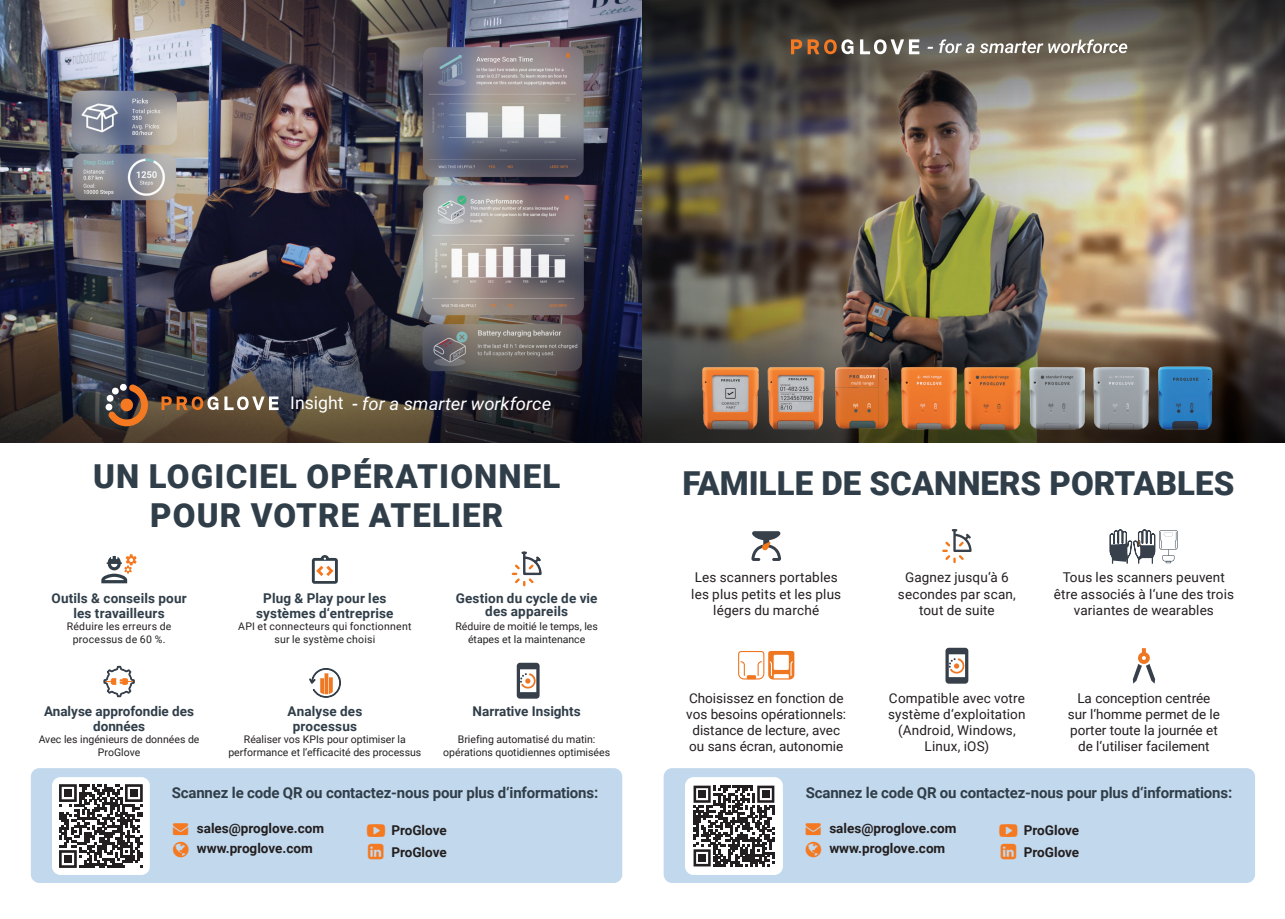
<style>
.page{position:relative;width:1285px;height:919px;background:#fff}
.page>*{position:absolute;margin:0;border:0;box-sizing:border-box;transform-origin:0 0}
.t1{font:900 33px/39px "Roboto";letter-spacing:.03em;color:#303e49;text-align:center}
.t2{font:900 33px "Roboto";color:#303e49}
.t3{font:italic 17.7px "Roboto";color:#fff;scale:1.04 1}
.Side_Information_Tex{font:700 15px "Roboto";letter-spacing:-.01em;color:#303e49}
.Running_Text__9pt__b{font:13.5px/16.2px "Roboto";letter-spacing:.005em;color:#231f20;text-align:center}
.Running_Text__9pt__b-2{font:700 13.5px/15px "Roboto";letter-spacing:.01em;color:#303e49;text-align:center}
.Running_Text__9pt__b-3{font:700 13.5px "Roboto";color:#231f20}
.Running_Text__9pt__b-4{font:10.5px/12.6px "Roboto";color:#231f20;text-align:center}
.Running_Text__9pt__b-5{font:10.5px/12.6px "Roboto";letter-spacing:.02em;color:#231f20;text-align:center}
.s1{font-style:normal}
.s2{font-weight:500}
</style>
<div class="page">
<img style="left:0;top:0;width:1284px;height:262px">
<img style="left:0;top:262px;width:642px;height:180px">
<svg style="left:161px;top:396px;width:57px;height:14px"></svg>
<svg style="left:224px;top:396px;width:54px;height:14px"></svg>
<svg style="left:105px;top:383px;width:43px;height:43px;background:#7c5841"></svg>
<svg style="left:119px;top:397px;width:15px;height:15px"></svg>
<div style="left:31px;top:768px;width:591px;height:114px;background:#c2d8ec;border-radius:9px"></div>
<div style="left:52px;top:777px;width:98px;height:97px;background:#fff;border-radius:9px"></div>
<svg style="left:59px;top:784px;width:84px;height:83px"></svg>
<div style="left:64px;top:789px;width:8px;height:7px;background:#231f20"></div>
<div style="left:130px;top:789px;width:8px;height:7px;background:#231f20"></div>
<div style="left:64px;top:855px;width:8px;height:7px;background:#231f20"></div>
<svg style="left:101px;top:554px;width:36px;height:29px"></svg>
<svg style="left:103px;top:665px;width:32px;height:32px"></svg>
<svg style="left:312px;top:555px;width:26px;height:28px"></svg>
<svg style="left:309px;top:668px;width:32px;height:29px"></svg>
<svg style="left:511px;top:551px;width:31px;height:35px"></svg>
<svg style="left:516px;top:662px;width:23px;height:36px"></svg>
<img style="left:642px;top:260px;width:642px;height:182px">
<img style="left:642px;top:0;width:642px;height:193px">
<svg style="left:790px;top:39px;width:63px;height:15px"></svg>
<svg style="left:859px;top:39px;width:60px;height:15px"></svg>
<svg style="left:939px;top:39px;width:188px;height:14px"></svg>
<div style="left:663px;top:768px;width:591px;height:114px;background:#c2d8ec;border-radius:9px"></div>
<div style="left:685px;top:777px;width:97px;height:97px;background:#fff;border-radius:9px"></div>
<svg style="left:693px;top:785px;width:81px;height:81px"></svg>
<div style="left:698px;top:790px;width:7px;height:7px;background:#231f20"></div>
<div style="left:762px;top:790px;width:7px;height:7px;background:#231f20"></div>
<div style="left:698px;top:854px;width:7px;height:7px;background:#231f20"></div>
<svg style="left:945px;top:647px;width:23px;height:36px"></svg>
<svg style="left:1132px;top:648px;width:22px;height:35px"></svg>
<svg style="left:751px;top:531px;width:30px;height:30px"></svg>
<svg style="left:942px;top:529px;width:29px;height:34px"></svg>
<svg style="left:1109px;top:529px;width:68px;height:34px"></svg>
<svg style="left:738px;top:650px;width:56px;height:30px"></svg>
<img style="left:900px;top:367px;width:56px;height:62px">
<img style="left:963px;top:367px;width:58px;height:62px">
<img style="left:1028px;top:367px;width:56px;height:62px">
<img style="left:1093px;top:367px;width:55px;height:62px">
<img style="left:1156px;top:365px;width:59px;height:68px">
<img style="left:702px;top:367px;width:57px;height:62px">
<img style="left:767px;top:367px;width:57px;height:62px">
<img style="left:835px;top:367px;width:53px;height:61px">
<p class="t3" style="left:290px;top:391px;width:252px"><span class="s1">Insight</span> <span class="s2">-</span> for a smarter workforce</p>
<p class="t1" style="left:93px;top:456px;width:469px">UN LOGICIEL OPÉRATIONNEL<br>POUR VOTRE ATELIER</p>
<p class="Running_Text__9pt__b-2" style="left:51px;top:590px;width:137px">Outils &amp; conseils pour les travailleurs</p>
<p class="Running_Text__9pt__b-5" style="left:67px;top:620px;width:106px">Réduire les erreurs de processus de 60 %.</p>
<p class="Running_Text__9pt__b-2" style="left:256px;top:590px;width:139px">Plug &amp; Play pour les systèmes d‘entreprise</p>
<p class="Running_Text__9pt__b-5" style="left:238px;top:620px;width:175px">API et connecteurs qui fonctionnent sur le système choisi</p>
<p class="Running_Text__9pt__b-2" style="left:455px;top:590px;width:143px;line-height:13.5px">Gestion du cycle de vie des appareils</p>
<p class="Running_Text__9pt__b-4" style="left:455px;top:620px;width:144px">Réduire de moitié le temps, les étapes et la maintenance</p>
<p class="Running_Text__9pt__b-2" style="left:44px;top:703px;width:151px">Analyse approfondie des données</p>
<p class="Running_Text__9pt__b-4" style="left:39px;top:733px;width:162px">Avec les ingénieurs de données de<br>ProGlove</p>
<p class="Running_Text__9pt__b-2" style="left:472px;top:703px;width:109px">Narrative Insights</p>
<p class="Running_Text__9pt__b-4" style="left:443px;top:733px;width:168px">Briefing automatisé du matin: opérations quotidiennes optimisées</p>
<p class="Side_Information_Tex" style="left:172px;top:782px;width:428px">Scannez le code QR ou contactez-nous pour plus d‘informations:</p>
<p class="Running_Text__9pt__b-2" style="left:287px;top:703px;width:76px">Analyse des processus</p>
<p class="Running_Text__9pt__b-4" style="left:228px;top:733px;width:194px">Réaliser vos KPIs pour optimiser la performance et l‘efficacité des processus</p>
<p class="Running_Text__9pt__b-3" style="left:197px;top:819px;width:129px">sales@proglove.com</p>
<p class="Running_Text__9pt__b-3" style="left:197px;top:838px;width:117px">www.proglove.com</p>
<p class="Running_Text__9pt__b-3" style="left:391px;top:820px;width:57px">ProGlove</p>
<p class="Running_Text__9pt__b-3" style="left:391px;top:842px;width:57px">ProGlove</p>
<p class="t2" style="left:682px;top:460px;width:553px">FAMILLE DE SCANNERS PORTABLES</p>
<p class="Running_Text__9pt__b" style="left:691px;top:569px;width:151px">Les scanners portables les plus petits et les plus légers du marché</p>
<p class="Running_Text__9pt__b" style="left:897px;top:569px;width:119px">Gagnez jusqu‘à 6 secondes par scan, tout de suite</p>
<p class="Running_Text__9pt__b" style="left:1053px;top:569px;width:182px">Tous les scanners peuvent être associés à l‘une des trois variantes de wearables</p>
<p class="Running_Text__9pt__b" style="left:686px;top:689px;width:161px">Choisissez en fonction de vos besoins opérationnels: distance de lecture, avec ou sans écran, autonomie</p>
<p class="Running_Text__9pt__b" style="left:888px;top:689px;width:139px">Compatible avec votre système d‘exploitation (Android, Windows,<br>Linux, iOS)</p>
<p class="Running_Text__9pt__b" style="left:1067px;top:689px;width:154px">La conception centrée sur l‘homme permet de le porter toute la journée et de l‘utiliser facilement</p>
<p class="Side_Information_Tex" style="left:805px;top:782px;width:428px">Scannez le code QR ou contactez-nous pour plus d‘informations:</p>
<p class="Running_Text__9pt__b-3" style="left:829px;top:819px;width:129px">sales@proglove.com</p>
<p class="Running_Text__9pt__b-3" style="left:829px;top:838px;width:117px">www.proglove.com</p>
<p class="Running_Text__9pt__b-3" style="left:1023px;top:820px;width:57px">ProGlove</p>
<p class="Running_Text__9pt__b-3" style="left:1023px;top:842px;width:57px">ProGlove</p>
</div>
